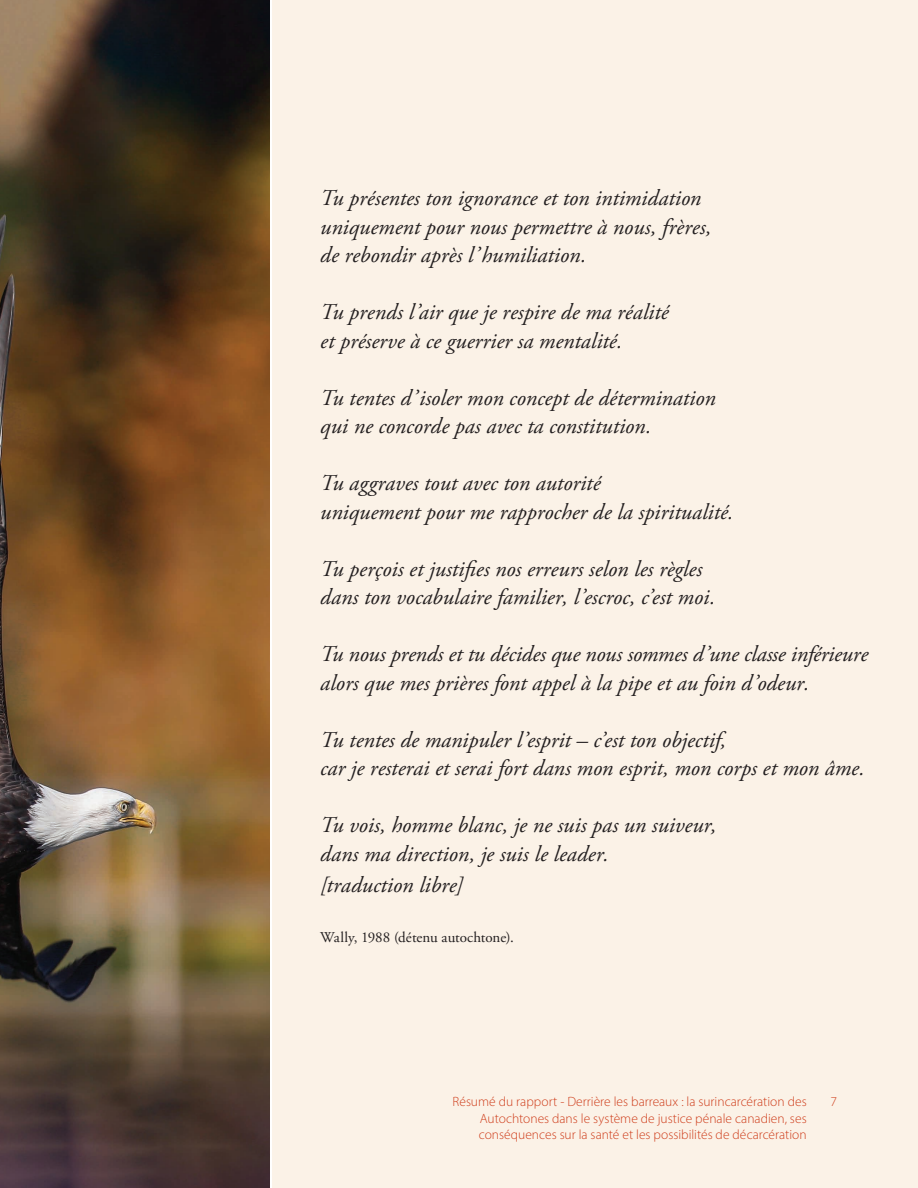
<style>
.page{position:relative;width:918px;height:1188px;background:#fff}
.page>*{position:absolute;margin:0;border:0;box-sizing:border-box;transform-origin:0 0}
.t1{font:italic 22.5px/28.5px "Adobe Garamond Pro";color:#231f20}
.t2{font:15px "Adobe Garamond Pro";color:#231f20}
.t3{font:300 13.5px/16.5px "Myriad Pro";color:#cf3e1c}
</style>
<div class="page">
<img style="left:0;top:0;width:270px;height:1188px">
<div style="left:272px;top:0;width:646px;height:1188px;background:#fbf2e7"></div>
<p class="t1" style="left:320px;top:185px;width:393px">Tu présentes ton ignorance et ton intimidation uniquement pour nous permettre à nous, frères, de rebondir après l’humiliation.</p>
<p class="t1" style="left:320px;top:299px;width:350px">Tu prends l’air que je respire de ma réalité et préserve à ce guerrier sa mentalité.</p>
<p class="t1" style="left:320px;top:384px;width:397px">Tu tentes d’isoler mon concept de détermination qui ne concorde pas avec ta constitution.</p>
<p class="t1" style="left:320px;top:470px;width:415px">Tu aggraves tout avec ton autorité<br>uniquement pour me rapprocher de la spiritualité.</p>
<p class="t1" style="left:320px;top:555px;width:397px">Tu perçois et justifies nos erreurs selon les règles dans ton vocabulaire familier, l’escroc, c’est moi.</p>
<p class="t1" style="left:320px;top:641px;width:549px">Tu nous prends et tu décides que nous sommes d’une classe inférieure alors que mes prières font appel à la pipe et au foin d’odeur.</p>
<p class="t1" style="left:320px;top:726px;width:546px">Tu tentes de manipuler l’esprit – c’est ton objectif,<br>car je resterai et serai fort dans mon esprit, mon corps et mon âme.</p>
<p class="t1" style="left:320px;top:812px;width:398px">Tu vois, homme blanc, je ne suis pas un suiveur, dans ma direction, je suis le leader.</p>
<p class="t1" style="left:320px;top:872px;width:144px">[traduction libre]</p>
<p class="t2" style="left:320px;top:928px;width:195px">Wally, 1988 (détenu autochtone).</p>
<p class="t3" style="left:453px;top:1093px;width:356px">Résumé du rapport - Derrière les barreaux : la surincarcération des</p>
<p class="t3" style="left:830px;top:1093px;width:8px">7</p>
<p class="t3" style="left:479px;top:1110px;width:329px">Autochtones dans le système de justice pénale canadien, ses conséquences sur la santé et les possibilités de décarcération</p>
</div>
